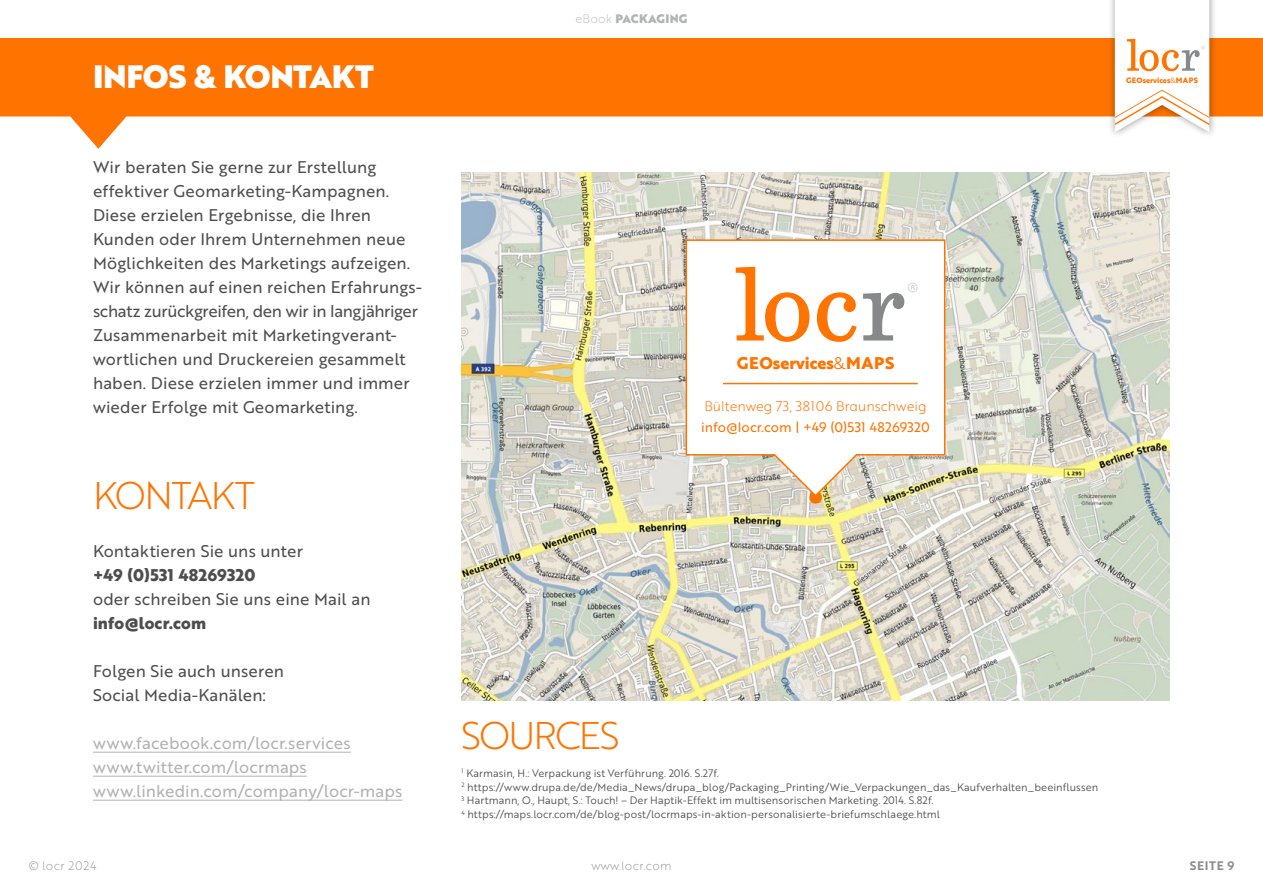
<style>
.page{position:relative;width:1263px;height:893px;background:#fff}
.page>*{position:absolute;margin:0;border:0;box-sizing:border-box;transform-origin:0 0}
.t1{font:37.5px "Brother 1816 Light";letter-spacing:-.04em;color:#ff7300}
.t2{font:31.5px "Brother 1816 Black";letter-spacing:-.01em;color:#fff}
.t3{font:16.5px/24px "Brother 1816 Regular";letter-spacing:.01em;color:#4d4d4d}
.t4{font:16.5px/24px "Brother 1816 Regular";letter-spacing:.01em;color:#b2b2b2}
.t5{font:700 16.5px "Brother 1816 Extra";letter-spacing:.01em;color:#4d4d4d}
.t6{font:700 16.5px "Brother 1816 Extra";color:#ff7300}
.t7{font:13.5px "Brother 1816 Regular";color:#ff7300}
.t8{font:13.5px "Brother 1816 Light";color:#ff7300}
.t9{font:12px "Brother 1816 Black";letter-spacing:.015em;color:#b0b4b8}
.t10{font:12px "Brother 1816 Thin";letter-spacing:.015em;color:#8c8c8c}
.t11{font:12px "Brother 1816 Thin";letter-spacing:.05em;color:#8c8c8c}
.t12{font:12px "Brother 1816 Bold";letter-spacing:.055em;color:#8c8c8c}
.t13{font:10.5px/14px "Brother 1816 Book";letter-spacing:.01em;color:#4d4d4e}
.t14{font:700 7.5px "Brother 1816 Extra";color:#ff7300}
.s1{font-family:"Brother 1816 Thin"}
.s2{font-family:"Brother 1816 Book";font-weight:400}
</style>
<div class="page">
<hr style="left:93px;top:752px;width:258px;height:1px;background:#b2b2b2">
<hr style="left:93px;top:776px;width:214px;height:1px;background:#b2b2b2">
<hr style="left:93px;top:800px;width:309px;height:1px;background:#b2b2b2">
<img style="left:461px;top:173px;width:709px;height:528px">
<svg style="left:685px;top:239px;width:261px;height:259px"></svg>
<svg style="left:0;top:38px;width:1263px;height:111px;fill:#ff7300"></svg>
<div style="left:1107px;top:0;width:110px;height:139px;background:#000;opacity:.4"></div>
<svg style="left:1115px;top:0;width:94px;height:132px"></svg>
<svg style="left:736px;top:267px;width:73px;height:75px"></svg>
<svg style="left:817px;top:292px;width:40px;height:50px"></svg>
<svg style="left:863px;top:283px;width:55px;height:58px"></svg>
<hr style="left:723px;top:383px;width:195px;height:1px;background:#ff7300">
<h2 class="t2" style="left:93px;top:53px;width:282px">INFOS &amp; KONTAKT</h2>
<p class="t3" style="left:93px;top:154px;width:331px">Wir beraten Sie gerne zur Erstellung effektiver Geomarketing-Kampagnen.<br>Diese erzielen Ergebnisse, die Ihren Kunden oder Ihrem Unternehmen neue Möglichkeiten des Marketings aufzeigen.<br>Wir können auf einen reichen Erfahrungs&shy;schatz zurückgreifen, den wir in langjähriger Zusammenarbeit mit Marketingverant&shy;wortlichen und Druckereien gesammelt haben. Diese erzielen immer und immer wieder Erfolge mit Geomarketing.</p>
<h1 class="t1" style="left:93px;top:468px;width:164px">KONTAKT</h1>
<p class="t3" style="left:93px;top:538px;width:212px">Kontaktieren Sie uns unter</p>
<p class="t5" style="left:93px;top:562px;width:164px">+49 (0)531 48269320</p>
<p class="t3" style="left:93px;top:586px;width:279px">oder schreiben Sie uns eine Mail an</p>
<p class="t5" style="left:93px;top:610px;width:115px">info@locr.com</p>
<p class="t3" style="left:93px;top:658px;width:193px">Folgen Sie auch unseren<br>Social Media-Kanälen:</p>
<p class="t4" style="left:93px;top:730px;width:311px">www.facebook.com/locr.services www.twitter.com/locrmaps www.linkedin.com/company/locr-maps</p>
<p class="t9" style="left:575px;top:9px;width:113px"><span class="s1">eBook</span> PACKAGING</p>
<p class="t6" style="left:737px;top:350px;width:159px">GEOservices<span class="s2">&amp;</span>MAPS</p>
<p class="t8" style="left:704px;top:396px;width:224px">Bültenweg 73, 38106 Braunschweig</p>
<p class="t7" style="left:701px;top:417px;width:230px">info@locr.com | +49 (0)531 48269320</p>
<p class="t14" style="left:1126px;top:75px;width:73px">GEOservices<span class="s2">&amp;</span>MAPS</p>
<h1 class="t1" style="left:461px;top:708px;width:159px">SOURCES</h1>
<p class="t13" style="left:461px;top:765px;width:638px"><sup>1</sup> Karmasin, H.: Verpackung ist Verführung. 2016. S.27f.<br><sup>2</sup> https://www.drupa.de/de/Media_News/drupa_blog/Packaging_Printing/Wie_Verpackungen_das_Kaufverhalten_beeinflussen <sup>3</sup> Hartmann, O., Haupt, S.: Touch! – Der Haptik-Effekt im multisensorischen Marketing. 2014. S.82f.<br><sup>4</sup> https://maps.locr.com/de/blog-post/locrmaps-in-aktion-personalisierte-briefumschlaege.html</p>
<p class="t11" style="left:29px;top:856px;width:69px">© locr 2024</p>
<p class="t10" style="left:591px;top:856px;width:81px">www.locr.com</p>
<p class="t12" style="left:1190px;top:856px;width:46px">SEITE 9</p>
</div>
